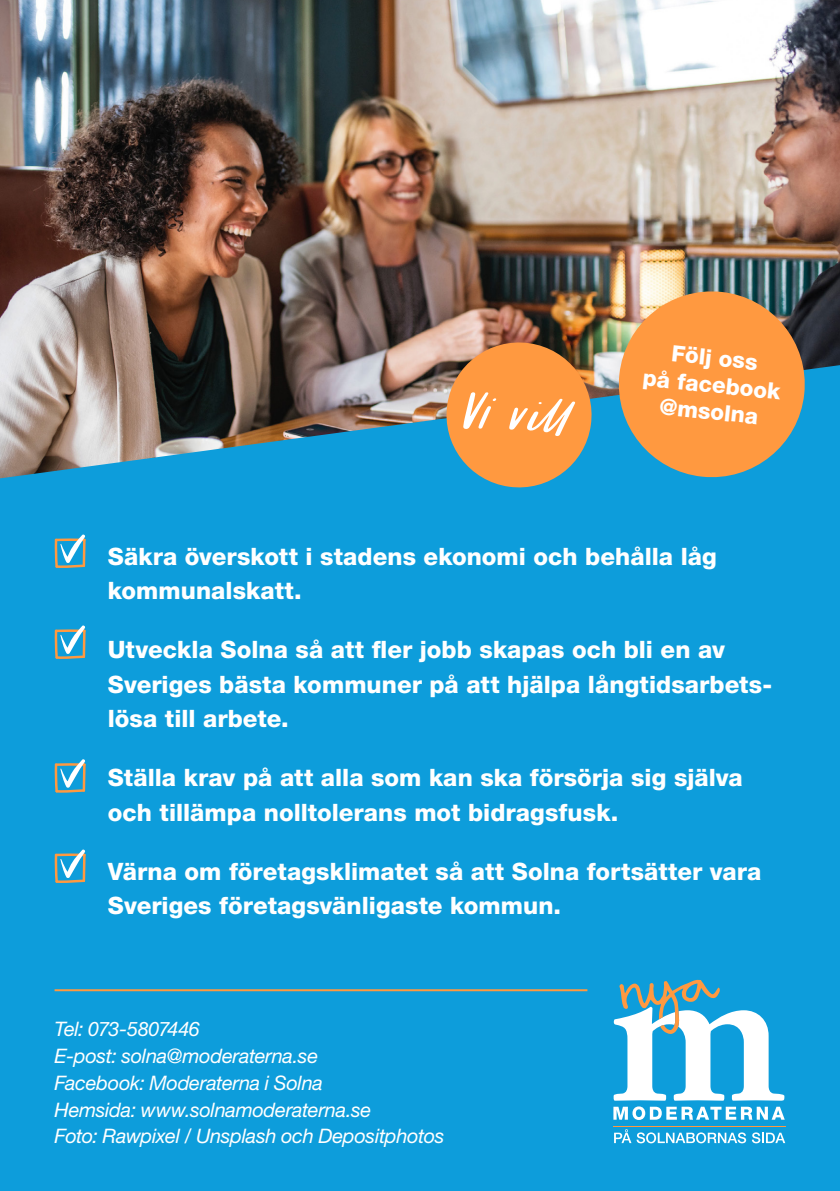
<style>
.page{position:relative;width:840px;height:1191px;background:#fff}
.page>*{position:absolute;margin:0;border:0;box-sizing:border-box;transform-origin:0 0}
.punkter{font:800 24px/34.6px "Helvetica Neue LT Std";color:#fff}
.t1{font:800 22.4px/27px "Helvetica Neue LT Std";color:#fff;text-align:center}
.t2{font:italic 20px "Helvetica Neue LT Std";letter-spacing:-.015em;color:#fff}
</style>
<div class="page">
<img style="left:0;top:0;width:839px;height:365px">
<div style="left:0;top:365px;width:839px;height:826px;background:#0d9ddb"></div>
<hr style="left:54px;top:538px;width:32px;height:3px;background:#ff9940;border-radius:2px">
<svg style="left:55px;top:533px;width:31px;height:35px"></svg>
<hr style="left:54px;top:629px;width:32px;height:3px;background:#ff9940;border-radius:2px">
<svg style="left:55px;top:624px;width:31px;height:35px"></svg>
<hr style="left:54px;top:763px;width:32px;height:3px;background:#ff9940;border-radius:2px">
<svg style="left:55px;top:758px;width:31px;height:35px"></svg>
<hr style="left:54px;top:853px;width:32px;height:3px;background:#ff9940;border-radius:2px">
<svg style="left:55px;top:848px;width:31px;height:35px"></svg>
<svg style="left:441px;top:338px;width:155px;height:154px;background:#c79866"></svg>
<hr style="left:55px;top:989px;width:532px;height:2px;background:#ff9940">
<svg style="left:613px;top:1106px;width:171px;height:14px"></svg>
<svg style="left:613px;top:979px;width:171px;height:121px"></svg>
<hr style="left:612px;top:1126px;width:172px;height:1px;background:#ff9940">
<svg style="left:613px;top:1129px;width:132px;height:14px"></svg>
<svg style="left:751px;top:1132px;width:33px;height:11px"></svg>
<svg style="left:613px;top:286px;width:196px;height:196px;background:#c99760"></svg>
<p class="t1" style="left:647px;top:337px;width:140px;rotate:6deg">Följ oss<br>på facebook @msolna</p>
<p class="punkter" style="left:108px;top:539px;width:610px">Säkra överskott i stadens ekonomi och behålla låg kommunalskatt.</p>
<p class="punkter" style="left:108px;top:632px;width:665px">Utveckla Solna så att fler jobb skapas och bli en av<br>Sveriges bästa kommuner på att hjälpa långtidsarbets&shy;lösa till arbete.</p>
<p class="punkter" style="left:108px;top:760px;width:636px">Ställa krav på att alla som kan ska försörja sig själva och tillämpa nolltolerans mot bidragsfusk.</p>
<p class="punkter" style="left:108px;top:854px;width:654px">Värna om företagsklimatet så att Solna fortsätter vara<br>Sveriges företagsvänligaste kommun.</p>
<p class="t2" style="left:55px;top:1016px;width:147px">Tel: 073-5807446</p>
<p class="t2" style="left:55px;top:1043px;width:265px">E-post: solna@moderaterna.se</p>
<p class="t2" style="left:55px;top:1070px;width:270px">Facebook: Moderaterna i Solna</p>
<p class="t2" style="left:55px;top:1097px;width:318px">Hemsida: www.solnamoderaterna.se</p>
<p class="t2" style="left:55px;top:1124px;width:391px">Foto: Rawpixel / Unsplash och Depositphotos</p>
</div>
